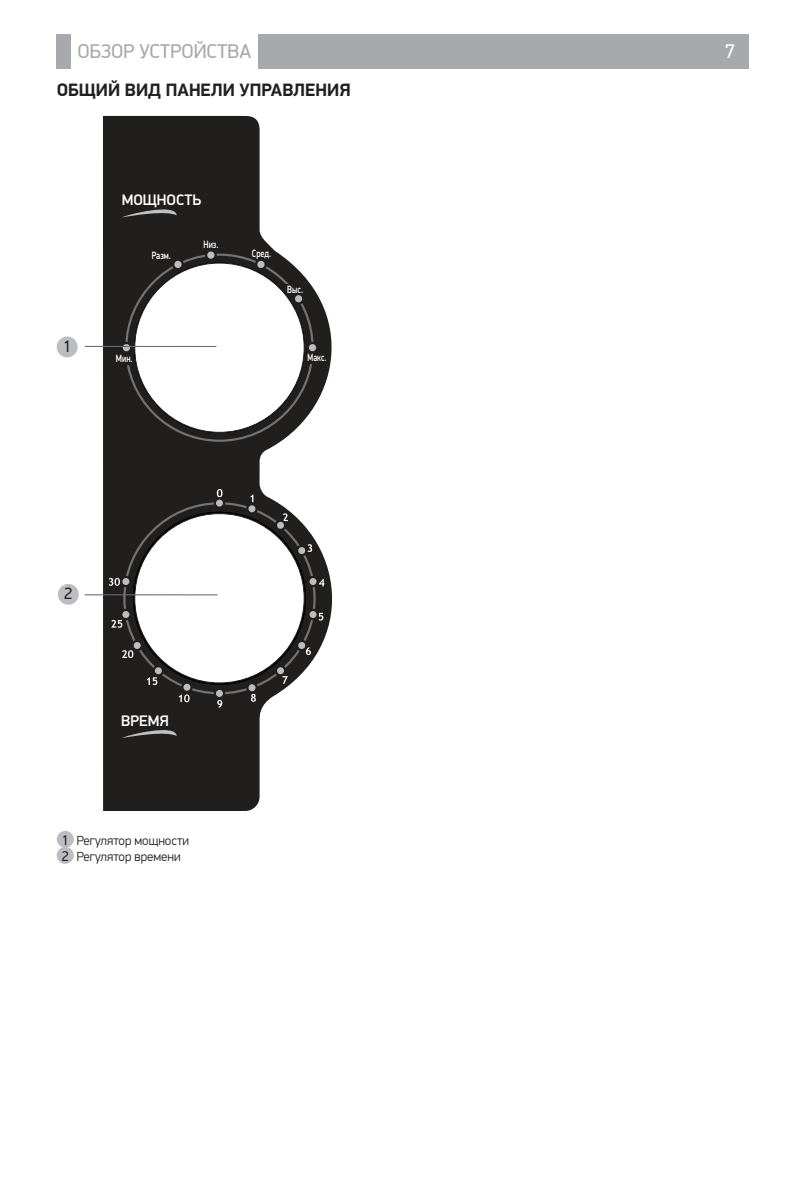
<style>
.page{position:relative;width:806px;height:1191px;background:#fff}
.page>*{position:absolute;margin:0;border:0;box-sizing:border-box;transform-origin:0 0}
.t1{font:20px "PF Din Display Pro";color:#a8a9ad}
.t2{font:20px "PF Din Display Pro";color:#fff}
.head_1{font:700 18px "PF Din Display Pro";color:#231f20}
.t3{font:16.6px "PF Din Display Pro";color:#231f20}
.t4{font:500 15.4px "PF Din Display Pro";color:#fff}
.text{font:300 13.2px "PF Din Display Pro";color:#231f20}
.t5{font:500 10.6px "PF Din Display Pro";color:#fff;scale:.76 1}
.t6{font:500 10.6px "PF Din Display Pro";color:#fff;scale:.72 1}
.s1{font-weight:400;font-size:14px}
</style>
<div class="page">
<div style="left:57px;top:34px;width:14px;height:34px;background:#a8a9ad"></div>
<div style="left:258px;top:34px;width:490px;height:34px;background:#a8a9ad"></div>
<div style="left:57px;top:830px;width:17px;height:18px;background:#bcbdc0;border-radius:50%"></div>
<div style="left:57px;top:846px;width:17px;height:18px;background:#bcbdc0;border-radius:50%"></div>
<svg style="left:103px;top:116px;width:229px;height:695px;fill:#211e1e"></svg>
<svg style="left:122px;top:202px;width:54px;height:15px"></svg>
<svg style="left:122px;top:723px;width:54px;height:15px"></svg>
<div style="left:206px;top:250px;width:10px;height:10px;background:#bcbdbf;border-radius:50%"></div>
<div style="left:205px;top:249px;width:12px;height:12px;border:2px solid #211e1e;border-radius:50%"></div>
<div style="left:307px;top:343px;width:10px;height:9px;background:#bcbdbf;border-radius:50%"></div>
<div style="left:306px;top:342px;width:12px;height:11px;border:2px solid #211e1e;border-radius:50%"></div>
<div style="left:304px;top:352px;width:18px;height:11px;background:#211e1e"></div>
<div style="left:304px;top:352px;width:19px;height:12px;border:1px solid #211e1e"></div>
<div style="left:114px;top:353px;width:18px;height:12px;background:#211e1e"></div>
<div style="left:122px;top:343px;width:9px;height:9px;background:#bcbdbf;border-radius:50%"></div>
<div style="left:120px;top:342px;width:12px;height:11px;border:2px solid #211e1e;border-radius:50%"></div>
<svg style="left:134px;top:256px;width:173px;height:177px"></svg>
<svg style="left:318px;top:613px;width:5px;height:7px"></svg>
<svg style="left:319px;top:579px;width:5px;height:7px"></svg>
<svg style="left:308px;top:576px;width:10px;height:10px"></svg>
<div style="left:307px;top:575px;width:12px;height:12px;border:2px solid #211e1e;border-radius:4px"></div>
<svg style="left:308px;top:609px;width:10px;height:10px"></svg>
<div style="left:307px;top:608px;width:12px;height:12px;border:2px solid #211e1e;border-radius:4px"></div>
<svg style="left:109px;top:489px;width:203px;height:219px"></svg>
<svg style="left:121px;top:609px;width:10px;height:10px"></svg>
<div style="left:120px;top:608px;width:12px;height:12px;border:2px solid #211e1e;border-radius:4px"></div>
<svg style="left:121px;top:576px;width:10px;height:10px"></svg>
<div style="left:120px;top:575px;width:12px;height:12px;border:2px solid #211e1e;border-radius:4px"></div>
<div style="left:57px;top:336px;width:21px;height:21px;background:#bcbdc0;border-radius:50%"></div>
<div style="left:58px;top:584px;width:21px;height:21px;background:#bcbdc0;border-radius:50%"></div>
<hr style="left:85px;top:594px;width:132px;height:1px;background:#6c6d70">
<hr style="left:85px;top:346px;width:131px;height:1px;background:#6c6d70">
<h1 class="t1" style="left:77px;top:39px;width:175px">ОБЗОР УСТРОЙСТВА</h1>
<h1 class="t2" style="left:724px;top:39px;width:11px">7</h1>
<p class="head_1" style="left:57px;top:79px;width:295px">ОБЩИЙ ВИД ПАНЕЛИ УПРАВЛЕНИЯ</p>
<p class="t3" style="left:63px;top:336px;width:10px">1</p>
<p class="t4" style="left:122px;top:191px;width:81px">МОЩНОСТЬ</p>
<p class="t5" style="left:152px;top:249px;width:27px">Разм.</p>
<p class="t5" style="left:203px;top:238px;width:21px">Низ.</p>
<p class="t5" style="left:116px;top:352px;width:23px">Мин.</p>
<p class="t5" style="left:252px;top:246px;width:27px">Сред.</p>
<p class="t5" style="left:287px;top:283px;width:22px">Выс.</p>
<p class="t6" style="left:307px;top:351px;width:28px">Макс.</p>
<p class="t3" style="left:64px;top:583px;width:10px">2</p>
<p class="t4" style="left:121px;top:711px;width:49px">ВРЕМЯ</p>
<p class="text" style="left:62px;top:832px;width:129px"><span class="s1">1</span> Регулятор мощности</p>
<p class="text" style="left:62px;top:848px;width:120px"><span class="s1">2</span> Регулятор времени</p>
</div>
